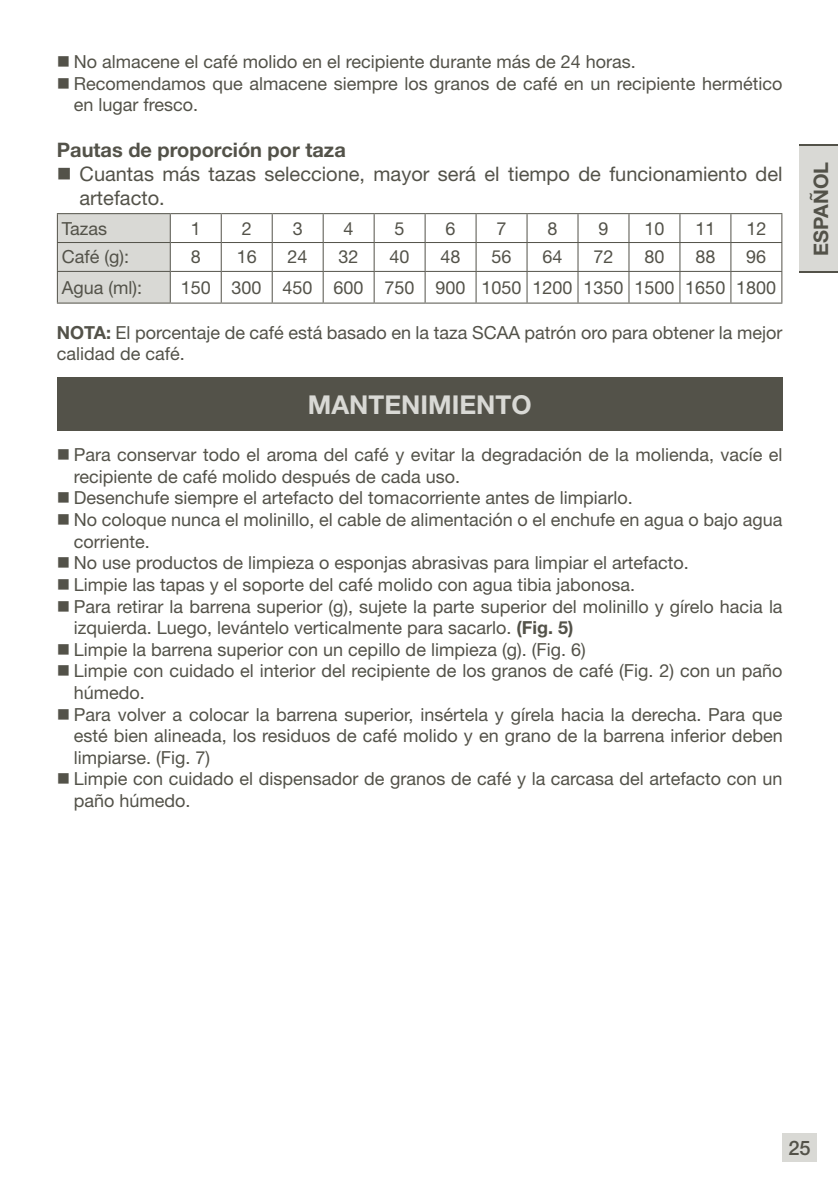
<style>
.page{position:relative;width:838px;height:1190px;background:#fff}
.page>*{position:absolute;margin:0;border:0;box-sizing:border-box;transform-origin:0 0}
.t1{font:700 26px "Helvetica Neue LT Std";color:#d9d9d5}
.t2{font:20px/24px "Helvetica Neue LT Std";color:#535249}
.t3{font:700 20px "Helvetica Neue LT Std";color:#535249}
.t4{font:500 20px "Helvetica Neue LT Std";color:#535249}
.t5{font:18px/21.6px "Helvetica Neue LT Std";color:#535249}
.s1{font-weight:700}
</style>
<div class="page">
<div style="left:783px;top:1133px;width:34px;height:28px;background:#d9d9d5"></div>
<div style="left:800px;top:145px;width:38px;height:127px;background:#d9d9d5"></div>
<hr style="left:800px;top:271px;width:38px;height:1px;background:#535249">
<hr style="left:800px;top:145px;width:38px;height:1px;background:#535249">
<div style="left:57px;top:377px;width:726px;height:54px;background:#535249"></div>
<svg style="left:171px;top:214px;width:610px;height:88px"></svg>
<hr style="left:57px;top:213px;width:113px;height:1px;background:#535249">
<hr style="left:170px;top:213px;width:51px;height:1px;background:#535249">
<hr style="left:221px;top:213px;width:51px;height:1px;background:#535249">
<hr style="left:272px;top:213px;width:51px;height:1px;background:#535249">
<hr style="left:323px;top:213px;width:51px;height:1px;background:#535249">
<hr style="left:374px;top:213px;width:51px;height:1px;background:#535249">
<hr style="left:425px;top:213px;width:51px;height:1px;background:#535249">
<hr style="left:476px;top:213px;width:51px;height:1px;background:#535249">
<hr style="left:527px;top:213px;width:51px;height:1px;background:#535249">
<hr style="left:578px;top:213px;width:51px;height:1px;background:#535249">
<hr style="left:629px;top:213px;width:51px;height:1px;background:#535249">
<hr style="left:680px;top:213px;width:51px;height:1px;background:#535249">
<hr style="left:731px;top:213px;width:51px;height:1px;background:#535249">
<hr style="left:170px;top:242px;width:51px;height:1px;background:#535249">
<div style="left:57px;top:214px;width:114px;height:88px;background:#d9d9d5"></div>
<hr style="left:221px;top:242px;width:51px;height:1px;background:#535249">
<svg style="left:221px;top:214px;width:1px;height:57px"></svg>
<hr style="left:272px;top:242px;width:51px;height:1px;background:#535249">
<svg style="left:272px;top:214px;width:1px;height:57px"></svg>
<hr style="left:323px;top:242px;width:51px;height:1px;background:#535249">
<svg style="left:323px;top:214px;width:1px;height:57px"></svg>
<hr style="left:374px;top:242px;width:51px;height:1px;background:#535249">
<svg style="left:374px;top:214px;width:1px;height:57px"></svg>
<hr style="left:425px;top:242px;width:51px;height:1px;background:#535249">
<svg style="left:425px;top:214px;width:1px;height:57px"></svg>
<hr style="left:476px;top:242px;width:51px;height:1px;background:#535249">
<svg style="left:476px;top:214px;width:1px;height:57px"></svg>
<hr style="left:527px;top:242px;width:51px;height:1px;background:#535249">
<svg style="left:526px;top:214px;width:1px;height:57px"></svg>
<hr style="left:578px;top:242px;width:51px;height:1px;background:#535249">
<svg style="left:577px;top:214px;width:1px;height:57px"></svg>
<hr style="left:629px;top:242px;width:51px;height:1px;background:#535249">
<svg style="left:628px;top:214px;width:1px;height:57px"></svg>
<hr style="left:680px;top:242px;width:51px;height:1px;background:#535249">
<svg style="left:679px;top:214px;width:1px;height:57px"></svg>
<hr style="left:731px;top:242px;width:51px;height:1px;background:#535249">
<svg style="left:730px;top:214px;width:1px;height:57px"></svg>
<svg style="left:781px;top:214px;width:1px;height:57px"></svg>
<hr style="left:57px;top:271px;width:113px;height:1px;background:#535249">
<hr style="left:57px;top:272px;width:1px;height:30px;background:#535249">
<hr style="left:170px;top:271px;width:51px;height:1px;background:#535249">
<hr style="left:170px;top:272px;width:1px;height:30px;background:#535249">
<hr style="left:221px;top:271px;width:51px;height:1px;background:#535249">
<hr style="left:221px;top:272px;width:1px;height:30px;background:#535249">
<hr style="left:272px;top:271px;width:51px;height:1px;background:#535249">
<hr style="left:272px;top:272px;width:1px;height:30px;background:#535249">
<hr style="left:323px;top:271px;width:51px;height:1px;background:#535249">
<hr style="left:323px;top:272px;width:1px;height:30px;background:#535249">
<hr style="left:374px;top:271px;width:51px;height:1px;background:#535249">
<hr style="left:374px;top:272px;width:1px;height:30px;background:#535249">
<hr style="left:425px;top:271px;width:51px;height:1px;background:#535249">
<hr style="left:425px;top:272px;width:1px;height:30px;background:#535249">
<hr style="left:476px;top:271px;width:51px;height:1px;background:#535249">
<hr style="left:476px;top:272px;width:1px;height:30px;background:#535249">
<hr style="left:527px;top:271px;width:51px;height:1px;background:#535249">
<hr style="left:526px;top:272px;width:1px;height:30px;background:#535249">
<hr style="left:578px;top:271px;width:51px;height:1px;background:#535249">
<hr style="left:577px;top:272px;width:1px;height:30px;background:#535249">
<hr style="left:629px;top:271px;width:51px;height:1px;background:#535249">
<hr style="left:628px;top:272px;width:1px;height:30px;background:#535249">
<hr style="left:680px;top:271px;width:51px;height:1px;background:#535249">
<hr style="left:679px;top:272px;width:1px;height:30px;background:#535249">
<hr style="left:731px;top:271px;width:51px;height:1px;background:#535249">
<hr style="left:730px;top:272px;width:1px;height:30px;background:#535249">
<hr style="left:781px;top:272px;width:1px;height:30px;background:#535249">
<hr style="left:57px;top:302px;width:113px;height:1px;background:#535249">
<hr style="left:170px;top:302px;width:51px;height:1px;background:#535249">
<hr style="left:221px;top:302px;width:51px;height:1px;background:#535249">
<hr style="left:272px;top:302px;width:51px;height:1px;background:#535249">
<hr style="left:323px;top:302px;width:51px;height:1px;background:#535249">
<hr style="left:374px;top:302px;width:51px;height:1px;background:#535249">
<hr style="left:425px;top:302px;width:51px;height:1px;background:#535249">
<hr style="left:476px;top:302px;width:51px;height:1px;background:#535249">
<hr style="left:527px;top:302px;width:51px;height:1px;background:#535249">
<hr style="left:578px;top:302px;width:51px;height:1px;background:#535249">
<hr style="left:629px;top:302px;width:51px;height:1px;background:#535249">
<hr style="left:680px;top:302px;width:51px;height:1px;background:#535249">
<hr style="left:731px;top:302px;width:51px;height:1px;background:#535249">
<p class="t5" style="left:74px;top:51px;width:710px">No almacene el café molido en el recipiente durante más de 24 horas.<br>Recomendamos que almacene siempre los granos de café en un recipiente hermético en lugar fresco.</p>
<p class="t3" style="left:57px;top:138px;width:290px">Pautas de proporción por taza</p>
<p class="t2" style="left:80px;top:162px;width:704px">Cuantas más tazas seleccione, mayor será el tiempo de funcionamiento del artefacto.</p>
<p class="t5" style="left:62px;top:217px;width:47px">Tazas</p>
<p class="t5" style="left:191px;top:217px;width:12px">1</p>
<p class="t5" style="left:242px;top:217px;width:12px">2</p>
<p class="t5" style="left:293px;top:217px;width:12px">3</p>
<p class="t5" style="left:344px;top:217px;width:12px">4</p>
<p class="t5" style="left:395px;top:217px;width:12px">5</p>
<p class="t5" style="left:446px;top:217px;width:12px">6</p>
<p class="t5" style="left:496px;top:217px;width:12px">7</p>
<p class="t5" style="left:547px;top:217px;width:12px">8</p>
<p class="t5" style="left:598px;top:217px;width:12px">9</p>
<p class="t5" style="left:644px;top:217px;width:22px">10</p>
<p class="t5" style="left:695px;top:217px;width:22px">11</p>
<p class="t5" style="left:746px;top:217px;width:22px">12</p>
<p class="t5" style="left:62px;top:246px;width:69px">Café (g):</p>
<p class="t5" style="left:191px;top:246px;width:12px">8</p>
<p class="t5" style="left:237px;top:246px;width:22px">16</p>
<p class="t5" style="left:288px;top:246px;width:22px">24</p>
<p class="t5" style="left:339px;top:246px;width:22px">32</p>
<p class="t5" style="left:390px;top:246px;width:22px">40</p>
<p class="t5" style="left:440px;top:246px;width:22px">48</p>
<p class="t5" style="left:491px;top:246px;width:22px">56</p>
<p class="t5" style="left:542px;top:246px;width:22px">64</p>
<p class="t5" style="left:593px;top:246px;width:22px">72</p>
<p class="t5" style="left:644px;top:246px;width:22px">80</p>
<p class="t5" style="left:695px;top:246px;width:22px">88</p>
<p class="t5" style="left:746px;top:246px;width:22px">96</p>
<p class="t5" style="left:62px;top:276px;width:82px">Agua (ml):</p>
<p class="t5" style="left:181px;top:276px;width:597px">150 300 450 600 750 900 1050 1200 1350 1500 1650 1800</p>
<p class="t5" style="left:57px;top:321px;width:727px"><span class="s1">NOTA:</span> El porcentaje de café está basado en la taza SCAA patrón oro para obtener la mejor calidad de café.</p>
<h1 class="t1" style="left:308px;top:388px;width:225px">MANTENIMIENTO</h1>
<p class="t5" style="left:74px;top:443px;width:710px">Para conservar todo el aroma del café y evitar la degradación de la molienda, vacíe el recipiente de café molido después de cada uso.<br>Desenchufe siempre el artefacto del tomacorriente antes de limpiarlo.<br>No coloque nunca el molinillo, el cable de alimentación o el enchufe en agua o bajo agua corriente.<br>No use productos de limpieza o esponjas abrasivas para limpiar el artefacto.<br>Limpie las tapas y el soporte del café molido con agua tibia jabonosa.<br>Para retirar la barrena superior (g), sujete la parte superior del molinillo y gírelo hacia la izquierda. Luego, levántelo verticalmente para sacarlo. <span class="s1">(Fig. 5)<br></span>Limpie la barrena superior con un cepillo de limpieza (g). (Fig. 6)<br>Limpie con cuidado el interior del recipiente de los granos de café (Fig. 2) con un paño húmedo.<br>Para volver a colocar la barrena superior, insértela y gírela hacia la derecha. Para que esté bien alineada, los residuos de café molido y en grano de la barrena inferior deben limpiarse. (Fig. 7)<br>Limpie con cuidado el dispensador de granos de café y la carcasa del artefacto con un paño húmedo.</p>
<p class="t3" style="left:809px;top:255px;width:95px;rotate:-90deg">ESPAÑOL</p>
<p class="t4" style="left:788px;top:1135px;width:24px">25</p>
</div>
